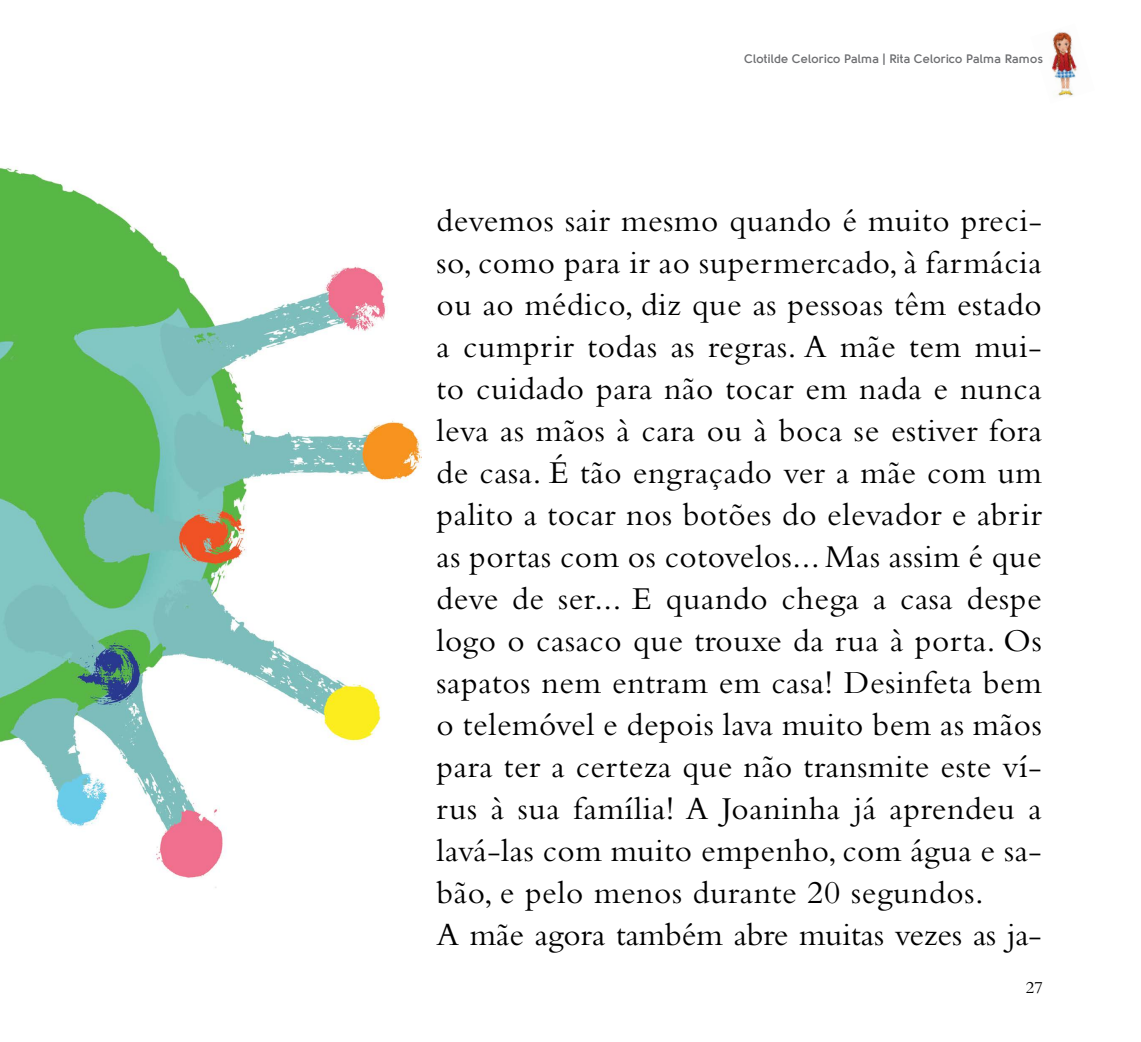
<style>
.page{position:relative;width:1141px;height:1042px;background:#fff}
.page>*{position:absolute;margin:0;border:0;box-sizing:border-box;transform-origin:0 0}
.t1{font:33.25px/42px "Bembo Std";letter-spacing:.02em;color:#000}
.t2{font:17.5px "Bembo Std";color:#000}
.t3{font:700 12.25px "Solomon";letter-spacing:.01em;color:#6d6e71}
</style>
<div class="page">
<img style="left:1051px;top:32px;width:26px;height:65px">
<img style="left:0;top:167px;width:422px;height:721px">
<p class="t3" style="left:744px;top:51px;width:300px">Clotilde Celorico Palma | Rita Celorico Palma Ramos</p>
<p class="t1" style="left:437px;top:199px;width:607px">devemos sair mesmo quando é muito preci&shy;so, como para ir ao supermercado, à farmácia ou ao médico, diz que as pessoas têm estado a cumprir todas as regras. A mãe tem mui&shy;to cuidado para não tocar em nada e nunca leva as mãos à cara ou à boca se estiver fora de casa. É tão engraçado ver a mãe com um palito a tocar nos botões do elevador e abrir as portas com os cotovelos... Mas assim é que deve de ser... E quando chega a casa despe logo o casaco que trouxe da rua à porta. Os sapatos nem entram em casa! Desinfeta bem o telemóvel e depois lava muito bem as mãos para ter a certeza que não transmite este ví&shy;rus à sua família! A Joaninha já aprendeu a lavá-las com muito empenho, com água e sa&shy;bão, e pelo menos durante 20 segundos.<br>A mãe agora também abre muitas vezes as ja-</p>
<p class="t2" style="left:1026px;top:977px;width:19px">27</p>
</div>
